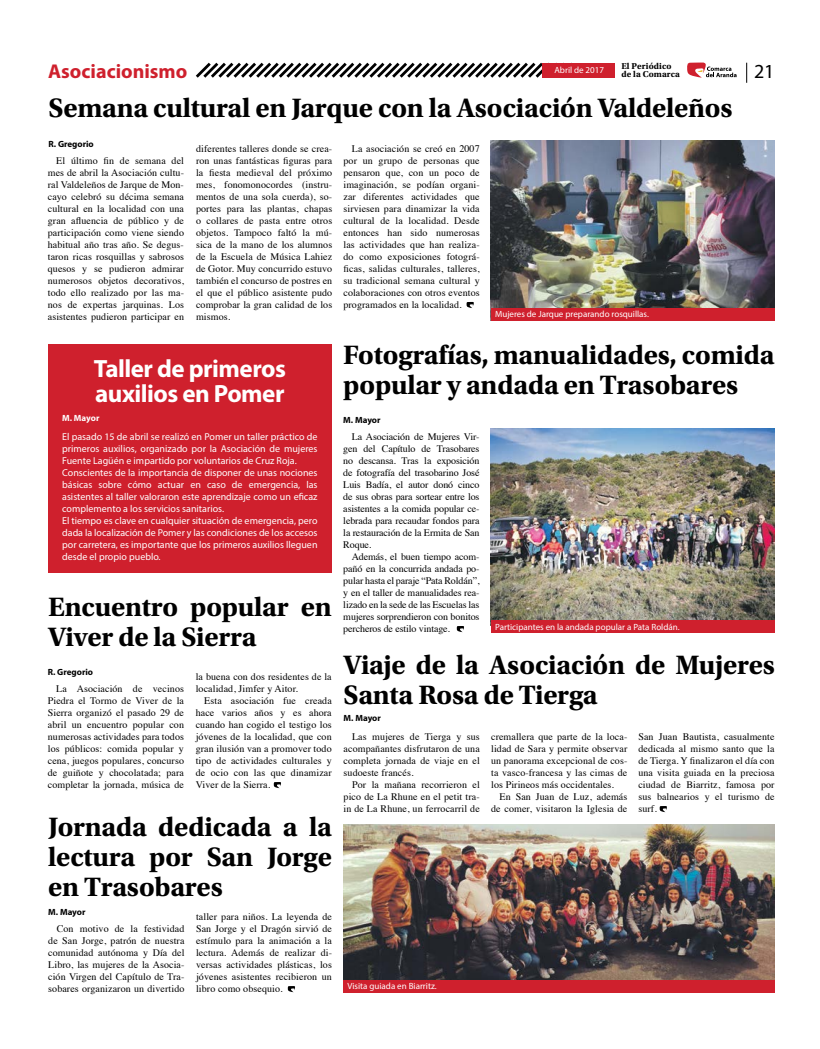
<style>
.page{position:relative;width:820px;height:1049px;background:#fff}
.page>*{position:absolute;margin:0;border:0;box-sizing:border-box;transform-origin:0 0}
.t1{font:700 28px/30px "Utopia Std";letter-spacing:-.01em;color:#000}
.t2{font:700 25px/25px "Myriad Pro";letter-spacing:-.02em;color:#fff}
.t3{font:700 20px "Myriad Pro";color:#cf202d}
.t4{font:20px "Myriad Pro";color:#000}
.t5{font:10px/12px "Times";letter-spacing:.01em;color:#000;text-align:justify}
.t6{font:10px/12px "Myriad Pro";color:#fff}
.t7{font:9px "Myriad Pro";color:#fff}
.t8{font:700 9px "Myriad Pro";color:#000}
.t9{font:700 9px/8px "Utopia Std";letter-spacing:.01em;color:#000}
.t10{font:700 9px "Myriad Pro";letter-spacing:-.005em;color:#fff}
</style>
<div class="page">
<svg style="left:195px;top:62px;width:377px;height:16px"></svg>
<div style="left:48px;top:344px;width:283px;height:228px;background:#cf202d"></div>
<img style="left:490px;top:140px;width:284px;height:168px">
<img style="left:490px;top:428px;width:284px;height:192px">
<img style="left:343px;top:824px;width:431px;height:156px">
<svg style="left:687px;top:63px;width:49px;height:15px"></svg>
<div style="left:541px;top:63px;width:73px;height:15px;background:#cf202d"></div>
<div style="left:490px;top:308px;width:284px;height:12px;background:#cf202d"></div>
<div style="left:490px;top:620px;width:284px;height:12px;background:#cf202d"></div>
<div style="left:343px;top:980px;width:431px;height:12px;background:#cf202d"></div>
<svg style="left:466px;top:302px;width:7px;height:6px"></svg>
<svg style="left:456px;top:626px;width:8px;height:6px"></svg>
<svg style="left:659px;top:806px;width:7px;height:6px"></svg>
<svg style="left:287px;top:986px;width:8px;height:6px"></svg>
<svg style="left:273px;top:782px;width:8px;height:6px"></svg>
<h3 class="t3" style="left:48px;top:58px;width:141px">Asociacionismo</h3>
<p class="t7" style="left:554px;top:65px;width:51px">Abril de 2017</p>
<p class="t9" style="left:621px;top:62px;width:60px">El Periódico de la Comarca</p>
<h1 class="t1" style="left:48px;top:93px;width:685px">Semana cultural en Jarque con la Asociación Valdeleños</h1>
<p class="t5" style="left:48px;top:154px;width:138px;text-indent:8px">El último fin de semana del mes de abril la Asociación cultu&shy;ral Valdeleños de Jarque de Mon&shy;cayo celebró su décima semana cultural en la localidad con una gran afluencia de público y de participación como viene siendo habitual año tras año. Se degus&shy;taron ricas rosquillas y sabrosos quesos y se pudieron admirar numerosos objetos decorativos, todo ello realizado por las ma&shy;nos de expertas jarquinas. Los asistentes pudieron participar en</p>
<p class="t8" style="left:48px;top:138px;width:47px">R. Gregorio</p>
<p class="t5" style="left:196px;top:142px;width:138px">diferentes talleres donde se crea&shy;ron unas fantásticas figuras para la fiesta medieval del próximo mes, fonomonocordes (instru&shy;mentos de una sola cuerda), so&shy;portes para las plantas, chapas o collares de pasta entre otros objetos. Tampoco faltó la mú&shy;sica de la mano de los alumnos de la Escuela de Música Lahiez de Gotor. Muy concurrido estuvo también el concurso de postres en el que el público asistente pudo comprobar la gran calidad de los mismos.</p>
<p class="t5" style="left:343px;top:142px;width:138px;text-indent:8px">La asociación se creó en 2007 por un grupo de personas que pensaron que, con un poco de imaginación, se podían organi&shy;zar diferentes actividades que sirviesen para dinamizar la vida cultural de la localidad. Desde entonces han sido numerosas las actividades que han realiza&shy;do como exposiciones fotográ&shy;ficas, salidas culturales, talleres, su tradicional semana cultural y colaboraciones con otros eventos programados en la localidad.</p>
<p class="t7" style="left:495px;top:309px;width:155px">Mujeres de Jarque preparando rosquillas.</p>
<h3 class="t4" style="left:753px;top:59px;width:22px">21</h3>
<h2 class="t2" style="left:94px;top:355px;width:193px">Taller de primeros auxilios en Pomer</h2>
<p class="t10" style="left:62px;top:412px;width:39px">M. Mayor</p>
<p class="t6" style="left:62px;top:431px;width:257px">El pasado 15 de abril se realizó en Pomer un taller práctico de primeros auxilios, organizado por la Asociación de mujeres Fuente Lagüén e impartido por voluntarios de Cruz Roja.<br>Conscientes de la importancia de disponer de unas nociones básicas sobre cómo actuar en caso de emergencia, las asistentes al taller valoraron este aprendizaje como un eficaz complemento a los servicios sanitarios.<br>El tiempo es clave en cualquier situación de emergencia, pero dada la localización de Pomer y las condiciones de los accesos por carretera, es importante que los primeros auxilios lleguen desde el propio pueblo.</p>
<h1 class="t1" style="left:48px;top:592px;width:285px">Encuentro popular en<br>Viver de la Sierra</h1>
<p class="t5" style="left:48px;top:682px;width:138px;text-indent:8px">La Asociación de vecinos Piedra el Tormo de Viver de la Sierra organizó el pasado 29 de abril un encuentro popular con numerosas actividades para todos los públicos: comida popular y cena, juegos populares, concurso de guiñote y chocolatada; para completar la jornada, música de</p>
<p class="t8" style="left:48px;top:666px;width:47px">R. Gregorio</p>
<p class="t5" style="left:196px;top:670px;width:137px">la buena con dos residentes de la localidad, Jimfer y Aitor.</p>
<p class="t5" style="left:196px;top:694px;width:137px;text-indent:8px">Esta asociación fue creada hace varios años y es ahora cuando han cogido el testigo los jóvenes de la localidad, que con gran ilusión van a promover todo tipo de actividades culturales y de ocio con las que dinamizar Viver de la Sierra.</p>
<h1 class="t1" style="left:48px;top:812px;width:285px;text-align:justify">Jornada dedicada a la lectura por San Jorge en Trasobares</h1>
<p class="t5" style="left:48px;top:922px;width:138px;text-indent:8px">Con motivo de la festividad de San Jorge, patrón de nuestra comunidad autónoma y Día del Libro, las mujeres de la Asocia&shy;ción Virgen del Capítulo de Tra&shy;sobares organizaron un divertido</p>
<p class="t8" style="left:48px;top:906px;width:39px">M. Mayor</p>
<p class="t5" style="left:196px;top:910px;width:137px">taller para niños. La leyenda de San Jorge y el Dragón sirvió de estímulo para la animación a la lectura. Además de realizar di&shy;versas actividades plásticas, los jóvenes asistentes recibieron un libro como obsequio.</p>
<h1 class="t1" style="left:343px;top:341px;width:432px">Fotografías, manualidades, comida popular y andada en Trasobares</h1>
<p class="t5" style="left:343px;top:430px;width:138px;text-indent:8px">La Asociación de Mujeres Vir&shy;gen del Capítulo de Trasobares no descansa. Tras la exposición de fotografía del trasobarino José Luis Badía, el autor donó cinco de sus obras para sortear entre los asistentes a la comida popular ce&shy;lebrada para recaudar fondos para la restauración de la Ermita de San Roque.</p>
<p class="t5" style="left:343px;top:550px;width:138px;text-indent:8px">Además, el buen tiempo acom&shy;pañó en la concurrida andada po&shy;pular hasta el paraje “Pata Roldán”, y en el taller de manualidades rea&shy;lizado en la sede de las Escuelas las mujeres sorprendieron con bonitos percheros de estilo vintage.</p>
<p class="t8" style="left:343px;top:414px;width:39px">M. Mayor</p>
<p class="t7" style="left:495px;top:621px;width:186px">Participantes en la andada popular a Pata Roldán.</p>
<h1 class="t1" style="left:343px;top:650px;width:432px">Viaje de la Asociación de Mujeres<br>Santa Rosa de Tierga</h1>
<p class="t5" style="left:343px;top:730px;width:138px;text-indent:8px">Las mujeres de Tierga y sus acompañantes disfrutaron de una completa jornada de viaje en el sudoeste francés.</p>
<p class="t5" style="left:343px;top:778px;width:138px;text-indent:8px">Por la mañana recorrieron el pico de La Rhune en el petit tra&shy;in de La Rhune, un ferrocarril de</p>
<p class="t8" style="left:343px;top:712px;width:39px">M. Mayor</p>
<p class="t5" style="left:491px;top:730px;width:138px">cremallera que parte de la loca&shy;lidad de Sara y permite observar un panorama excepcional de cos&shy;ta vasco-francesa y las cimas de los Pirineos más occidentales.</p>
<p class="t5" style="left:491px;top:790px;width:138px;text-align:right">En San Juan de Luz, además de comer, visitaron la Iglesia de</p>
<p class="t5" style="left:638px;top:730px;width:138px">San Juan Bautista, casualmente dedicada al mismo santo que la de Tierga. Y finalizaron el día con una visita guiada en la preciosa ciudad de Biarritz, famosa por sus balnearios y el turismo de surf.</p>
<p class="t7" style="left:347px;top:981px;width:91px">Visita guiada en Biarritz.</p>
</div>
